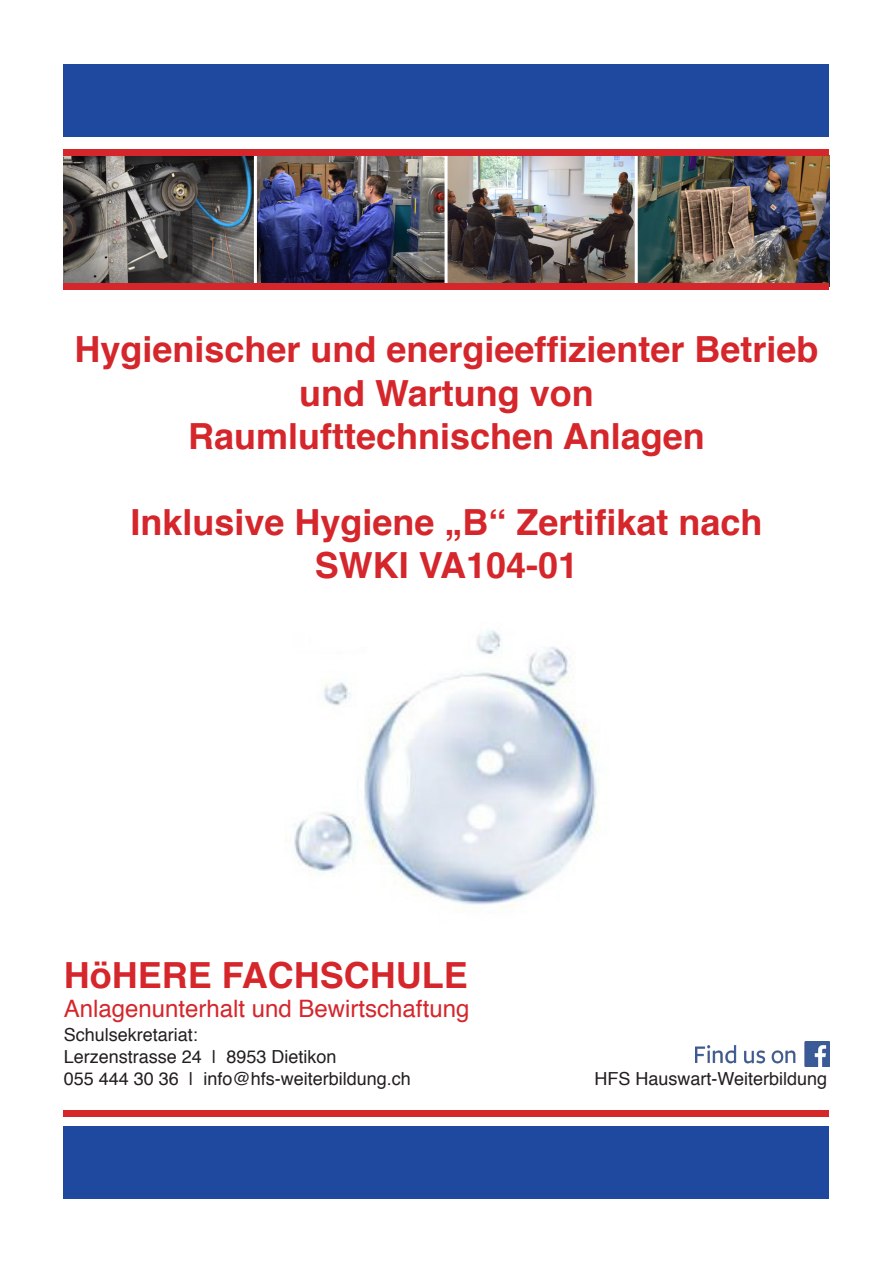
<style>
.page{position:relative;width:893px;height:1263px;background:#fff}
.page>*{position:absolute;margin:0;border:0;box-sizing:border-box;transform-origin:0 0}
.t1{font:700 36px/43.2px "Helvetica";color:#d5262c;text-align:center}
.t2{font:24px "Helvetica";color:#d5262c}
.t3{font:18px "Helvetica";color:#231f20}
</style>
<div class="page">
<div style="left:64px;top:64px;width:765px;height:73px;background:#1e499e"></div>
<div style="left:64px;top:1126px;width:765px;height:73px;background:#1e499e"></div>
<div style="left:64px;top:1110px;width:765px;height:6px;background:#d5262c"></div>
<img style="left:64px;top:156px;width:571px;height:127px">
<img style="left:638px;top:156px;width:191px;height:127px">
<img style="left:294px;top:630px;width:305px;height:277px">
<img style="left:695px;top:1041px;width:134px;height:26px">
<hr style="left:254px;top:152px;width:3px;height:134px;background:#fff">
<hr style="left:445px;top:154px;width:3px;height:134px;background:#fff">
<div style="left:64px;top:149px;width:765px;height:7px;background:#d5262c"></div>
<div style="left:64px;top:283px;width:765px;height:6px;background:#d5262c"></div>
<p class="t1" style="left:74px;top:329px;width:746px">Hygienischer und energieeffizienter Betrieb und Wartung von</p>
<p class="t1" style="left:188px;top:415px;width:518px">Raumlufttechnischen Anlagen</p>
<p class="t1" style="left:130px;top:501px;width:634px">Inklusive Hygiene „B“ Zertifikat nach</p>
<p class="t1" style="left:315px;top:545px;width:265px">SWKI VA104-01</p>
<p class="t1" style="left:64px;top:954px;width:406px">HöHERE FACHSCHULE</p>
<p class="t2" style="left:64px;top:990px;width:407px">Anlagenunterhalt und Bewirtschaftung</p>
<p class="t3" style="left:64px;top:1021px;width:136px">Schulsekretariat:</p>
<p class="t3" style="left:64px;top:1043px;width:274px">Lerzenstrasse 24 | 8953 Dietikon</p>
<p class="t3" style="left:64px;top:1064px;width:349px">055 444 30 36 | info@hfs-weiterbildung.ch</p>
<p class="t3" style="left:594px;top:1065px;width:234px">HFS Hauswart-Weiterbildung</p>
</div>
